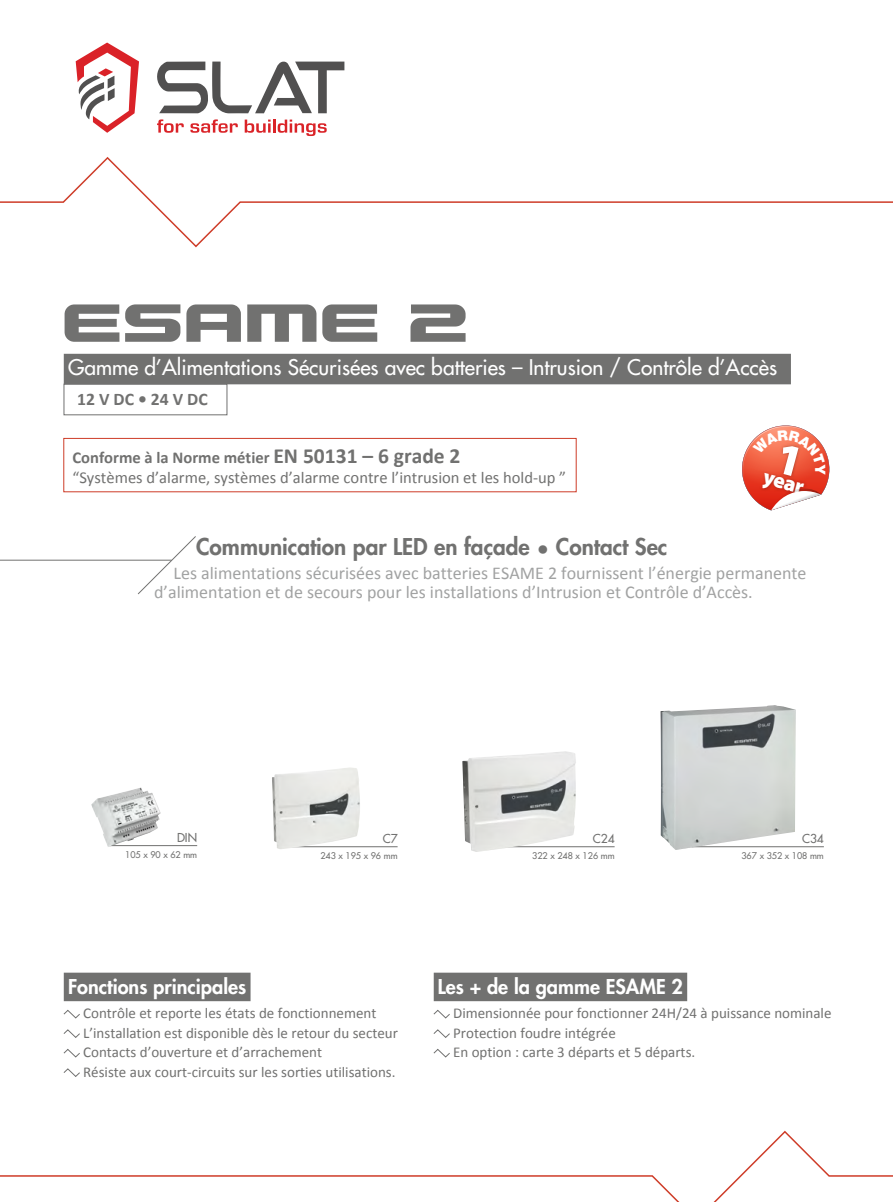
<style>
.page{position:relative;width:893px;height:1202px;background:#fff}
.page>*{position:absolute;margin:0;border:0;box-sizing:border-box;transform-origin:0 0}
.Noms_produits{font:58.35px "Gunship";color:#717170}
.Sous_titre{font:800 22.5px "Futura Std";color:#717170}
.t1{font:900 21.45px "Myriad Pro";color:#fff}
.Gamme{font:500 21px "Futura Std";color:#fff}
.Sous_titre-2{font:800 19.95px "Futura Std";color:#fff}
.Texte_courant{font:18px/19.5px "Calibri";color:#a1a2a2}
.Texte_courant-2{font:700 17.7px "Calibri";color:#717170}
.Texte_courant-3{font:16.5px "Calibri";color:#717170}
.Texte_courant-4{font:700 16.5px "Calibri";color:#717170}
.Texte_courant_a_puce{font:15px "Calibri";color:#717170}
.réf{font:500 12px "Futura Std";color:#717170}
.dimensions{font:500 9px "Futura Std";color:#717170}
.s1{font-size:21.6px}
</style>
<div class="page">
<svg style="left:0;top:157px;width:893px;height:91px"></svg>
<svg style="left:0;top:1130px;width:893px;height:71px"></svg>
<svg style="left:157px;top:61px;width:187px;height:52px"></svg>
<svg style="left:76px;top:43px;width:63px;height:90px"></svg>
<svg style="left:157px;top:119px;width:27px;height:14px"></svg>
<svg style="left:190px;top:119px;width:48px;height:14px"></svg>
<svg style="left:245px;top:119px;width:26px;height:14px"></svg>
<hr style="left:273px;top:119px;width:3px;height:14px;background:#da2328">
<svg style="left:278px;top:119px;width:49px;height:17px"></svg>
<div style="left:64px;top:972px;width:187px;height:28px;background:#717170"></div>
<svg style="left:63px;top:1009px;width:17px;height:9px"></svg>
<svg style="left:63px;top:1029px;width:17px;height:8px"></svg>
<svg style="left:63px;top:1048px;width:17px;height:9px"></svg>
<svg style="left:63px;top:1068px;width:17px;height:8px"></svg>
<div style="left:434px;top:972px;width:253px;height:28px;background:#717170"></div>
<svg style="left:433px;top:1009px;width:17px;height:9px"></svg>
<svg style="left:433px;top:1029px;width:17px;height:8px"></svg>
<svg style="left:433px;top:1048px;width:17px;height:9px"></svg>
<hr style="left:0;top:559px;width:172px;height:1px;background:#717170">
<svg style="left:138px;top:536px;width:58px;height:58px"></svg>
<div style="left:64px;top:354px;width:727px;height:30px;background:#717170"></div>
<div style="left:64px;top:438px;width:512px;height:54px;border:1px solid #ce3c28"></div>
<div style="left:64px;top:384px;width:163px;height:31px;border:1px solid #717170"></div>
<hr style="left:109px;top:845px;width:88px;height:1px;background:#717170">
<img style="left:91px;top:787px;width:70px;height:59px">
<hr style="left:278px;top:846px;width:120px;height:1px;background:#717170">
<img style="left:272px;top:767px;width:88px;height:82px">
<hr style="left:482px;top:846px;width:133px;height:1px;background:#717170">
<img style="left:462px;top:751px;width:114px;height:100px">
<hr style="left:691px;top:846px;width:133px;height:1px;background:#717170">
<img style="left:660px;top:705px;width:136px;height:144px">
<svg style="left:742px;top:425px;width:88px;height:85px"></svg>
<p class="Noms_produits" style="left:62px;top:289px;width:409px">ESAME 2</p>
<p class="Gamme" style="left:68px;top:354px;width:711px">Gamme d’Alimentations Sécurisées avec batteries – Intrusion / Contrôle d’Accès</p>
<p class="Texte_courant-2" style="left:77px;top:388px;width:132px">12 V DC • 24 V DC</p>
<p class="Texte_courant-4" style="left:72px;top:447px;width:390px">Conforme à la Norme métier <span class="s1">EN 50131 – 6 grade 2</span></p>
<p class="Texte_courant-3" style="left:72px;top:467px;width:495px">“Systèmes d’alarme, systèmes d’alarme contre l’intrusion et les hold-up ”</p>
<h3 class="t1" style="left:767px;top:464px;width:43px;rotate:15deg">year<sup>1</sup></h3>
<p class="Sous_titre" style="left:196px;top:532px;width:473px">Communication par LED en façade • Contact Sec</p>
<p class="Texte_courant" style="left:154px;top:563px;width:654px;text-indent:20px">Les alimentations sécurisées avec batteries ESAME 2 fournissent l’énergie permanente d’alimentation et de secours pour les installations d’Intrusion et Contrôle d’Accès.</p>
<p class="réf" style="left:177px;top:829px;width:22px">DIN</p>
<p class="dimensions" style="left:125px;top:848px;width:74px">105 x 90 x 62 mm</p>
<p class="réf" style="left:383px;top:831px;width:16px">C7</p>
<p class="dimensions" style="left:320px;top:849px;width:79px">243 x 195 x 96 mm</p>
<p class="réf" style="left:593px;top:831px;width:23px">C24</p>
<p class="dimensions" style="left:532px;top:849px;width:84px">322 x 248 x 126 mm</p>
<p class="réf" style="left:802px;top:831px;width:23px">C34</p>
<p class="dimensions" style="left:741px;top:849px;width:84px">367 x 352 x 108 mm</p>
<p class="Sous_titre-2" style="left:68px;top:973px;width:180px">Fonctions principales</p>
<p class="Texte_courant_a_puce" style="left:83px;top:1003px;width:295px">Contrôle et reporte les états de fonctionnement</p>
<p class="Texte_courant_a_puce" style="left:83px;top:1022px;width:316px">L’installation est disponible dès le retour du secteur</p>
<p class="Texte_courant_a_puce" style="left:83px;top:1042px;width:240px">Contacts d’ouverture et d’arrachement</p>
<p class="Texte_courant_a_puce" style="left:83px;top:1061px;width:314px">Résiste aux court-circuits sur les sorties utilisations.</p>
<p class="Sous_titre-2" style="left:438px;top:973px;width:246px">Les + de la gamme ESAME 2</p>
<p class="Texte_courant_a_puce" style="left:453px;top:1003px;width:380px">Dimensionnée pour fonctionner 24H/24 à puissance nominale</p>
<p class="Texte_courant_a_puce" style="left:453px;top:1022px;width:164px">Protection foudre intégrée</p>
<p class="Texte_courant_a_puce" style="left:453px;top:1042px;width:244px">En option : carte 3 départs et 5 départs.</p>
</div>
